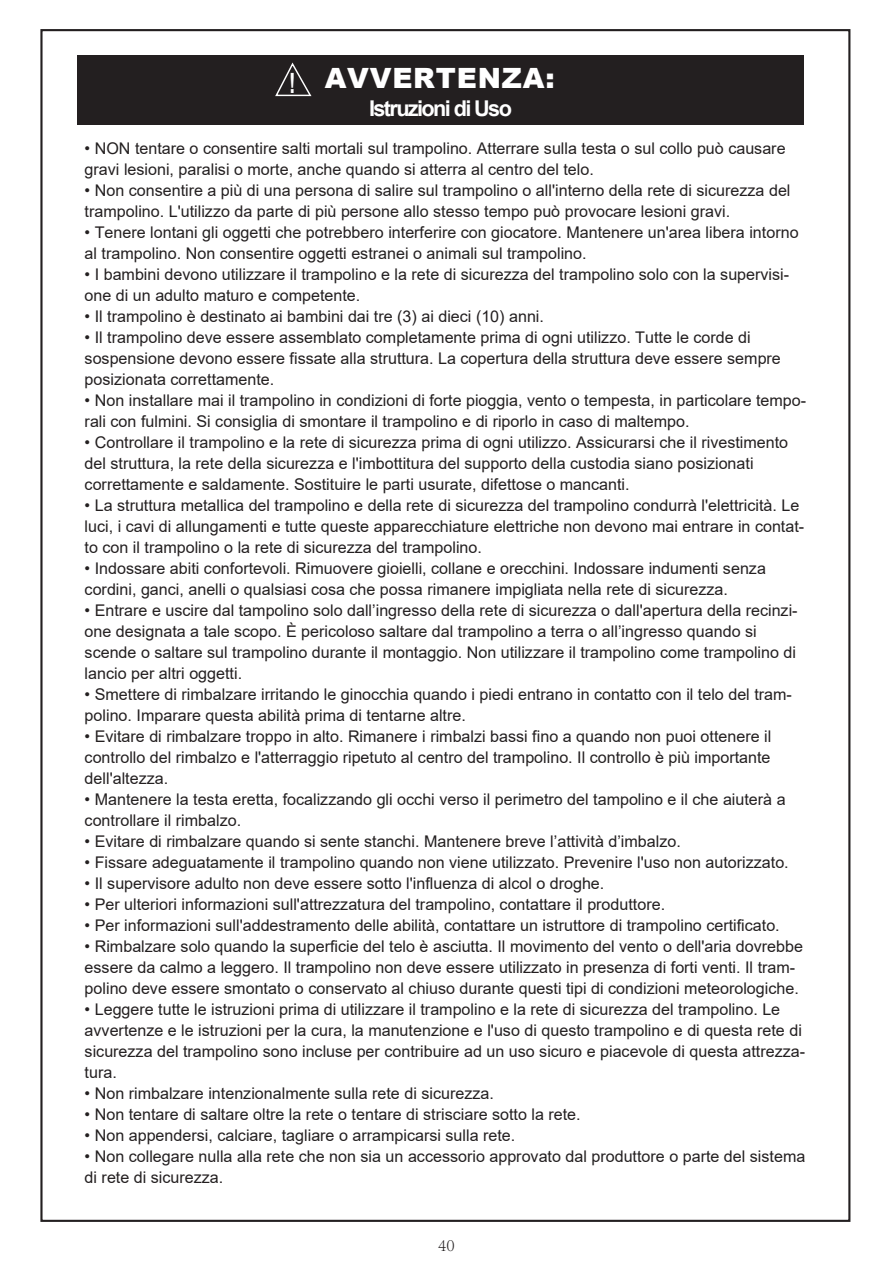
<style>
.page{position:relative;width:893px;height:1263px;background:#fff}
.page>*{position:absolute;margin:0;border:0;box-sizing:border-box;transform-origin:0 0}
.t1{font:900 27.9px "Arial";letter-spacing:.03em;color:#fff}
.t2{font:700 27.9px "Arial";color:#fff;scale:.7 1}
.t3{font:700 21.75px "Arial";letter-spacing:-.075em;color:#fff}
.t4{font:300 18px "Adobe Song Std";color:#231f20}
.t5{font:16.05px/21px "Arial";color:#231f20}
</style>
<div class="page">
<div style="left:77px;top:55px;width:726px;height:69px;background:#231f20"></div>
<svg style="left:275px;top:62px;width:36px;height:34px"></svg>
<h1 class="t2" style="left:289px;top:63px;width:11px">!</h1>
<h1 class="t1" style="left:325px;top:58px;width:232px">AVVERTENZA:</h1>
<h2 class="t3" style="left:369px;top:93px;width:144px">Istruzioni di Uso</h2>
<p class="t5" style="left:85px;top:138px;width:702px">• NON tentare o consentire salti mortali sul trampolino. Atterrare sulla testa o sul collo può causare gravi lesioni, paralisi o morte, anche quando si atterra al centro del telo.</p>
<p class="t5" style="left:85px;top:180px;width:707px">• Non consentire a più di una persona di salire sul trampolino o all'interno della rete di sicurezza del trampolino. L'utilizzo da parte di più persone allo stesso tempo può provocare lesioni gravi.</p>
<p class="t5" style="left:85px;top:222px;width:715px">• Tenere lontani gli oggetti che potrebbero interferire con giocatore. Mantenere un'area libera intorno al trampolino. Non consentire oggetti estranei o animali sul trampolino.</p>
<p class="t5" style="left:85px;top:264px;width:706px">• I bambini devono utilizzare il trampolino e la rete di sicurezza del trampolino solo con la supervisi&shy;one di un adulto maturo e competente.</p>
<p class="t5" style="left:85px;top:306px;width:461px">• Il trampolino è destinato ai bambini dai tre (3) ai dieci (10) anni.</p>
<p class="t5" style="left:85px;top:327px;width:698px">• Il trampolino deve essere assemblato completamente prima di ogni utilizzo. Tutte le corde di sospensione devono essere fissate alla struttura. La copertura della struttura deve essere sempre posizionata correttamente.</p>
<p class="t5" style="left:85px;top:390px;width:723px">• Non installare mai il trampolino in condizioni di forte pioggia, vento o tempesta, in particolare tempo&shy;rali con fulmini. Si consiglia di smontare il trampolino e di riporlo in caso di maltempo.</p>
<p class="t5" style="left:85px;top:432px;width:705px">• Controllare il trampolino e la rete di sicurezza prima di ogni utilizzo. Assicurarsi che il rivestimento del struttura, la rete della sicurezza e l'imbottitura del supporto della custodia siano posizionati correttamente e saldamente. Sostituire le parti usurate, difettose o mancanti.</p>
<p class="t5" style="left:85px;top:494px;width:721px">• La struttura metallica del trampolino e della rete di sicurezza del trampolino condurrà l'elettricità. Le luci, i cavi di allungamenti e tutte queste apparecchiature elettriche non devono mai entrare in contat&shy;to con il trampolino o la rete di sicurezza del trampolino.</p>
<p class="t5" style="left:85px;top:557px;width:683px">• Indossare abiti confortevoli. Rimuovere gioielli, collane e orecchini. Indossare indumenti senza cordini, ganci, anelli o qualsiasi cosa che possa rimanere impigliata nella rete di sicurezza.</p>
<p class="t5" style="left:85px;top:599px;width:714px">• Entrare e uscire dal tampolino solo dall’ingresso della rete di sicurezza o dall'apertura della recinzi&shy;one designata a tale scopo. È pericoloso saltare dal trampolino a terra o all’ingresso quando si scende o saltare sul trampolino durante il montaggio. Non utilizzare il trampolino come trampolino di lancio per altri oggetti.</p>
<p class="t5" style="left:85px;top:683px;width:709px">• Smettere di rimbalzare irritando le ginocchia quando i piedi entrano in contatto con il telo del tram&shy;polino. Imparare questa abilità prima di tentarne altre.</p>
<p class="t5" style="left:85px;top:725px;width:688px;text-align:justify">• Evitare di rimbalzare troppo in alto. Rimanere i rimbalzi bassi fino a quando non puoi ottenere il controllo del rimbalzo e l'atterraggio ripetuto al centro del trampolino. Il controllo è più importante dell'altezza.</p>
<p class="t5" style="left:85px;top:788px;width:702px">• Mantenere la testa eretta, focalizzando gli occhi verso il perimetro del tampolino e il che aiuterà a controllare il rimbalzo.</p>
<p class="t5" style="left:85px;top:830px;width:598px">• Evitare di rimbalzare quando si sente stanchi. Mantenere breve l’attività d’imbalzo.</p>
<p class="t5" style="left:85px;top:851px;width:706px">• Fissare adeguatamente il trampolino quando non viene utilizzato. Prevenire l'uso non autorizzato.</p>
<p class="t5" style="left:85px;top:872px;width:521px">• Il supervisore adulto non deve essere sotto l'influenza di alcol o droghe.</p>
<p class="t5" style="left:85px;top:893px;width:582px">• Per ulteriori informazioni sull'attrezzatura del trampolino, contattare il produttore.</p>
<p class="t5" style="left:85px;top:914px;width:697px">• Per informazioni sull'addestramento delle abilità, contattare un istruttore di trampolino certificato.</p>
<p class="t5" style="left:85px;top:935px;width:720px">• Rimbalzare solo quando la superficie del telo è asciutta. Il movimento del vento o dell'aria dovrebbe essere da calmo a leggero. Il trampolino non deve essere utilizzato in presenza di forti venti. Il tram&shy;polino deve essere smontato o conservato al chiuso durante questi tipi di condizioni meteorologiche.</p>
<p class="t5" style="left:85px;top:998px;width:722px">• Leggere tutte le istruzioni prima di utilizzare il trampolino e la rete di sicurezza del trampolino. Le avvertenze e le istruzioni per la cura, la manutenzione e l'uso di questo trampolino e di questa rete di sicurezza del trampolino sono incluse per contribuire ad un uso sicuro e piacevole di questa attrezza&shy;tura.</p>
<p class="t5" style="left:85px;top:1082px;width:411px">• Non rimbalzare intenzionalmente sulla rete di sicurezza.</p>
<p class="t5" style="left:85px;top:1103px;width:498px">• Non tentare di saltare oltre la rete o tentare di strisciare sotto la rete.</p>
<p class="t5" style="left:85px;top:1124px;width:432px">• Non appendersi, calciare, tagliare o arrampicarsi sulla rete.</p>
<p class="t5" style="left:85px;top:1145px;width:722px">• Non collegare nulla alla rete che non sia un accessorio approvato dal produttore o parte del sistema di rete di sicurezza.</p>
<p class="t4" style="left:438px;top:1235px;width:18px">40</p>
</div>
